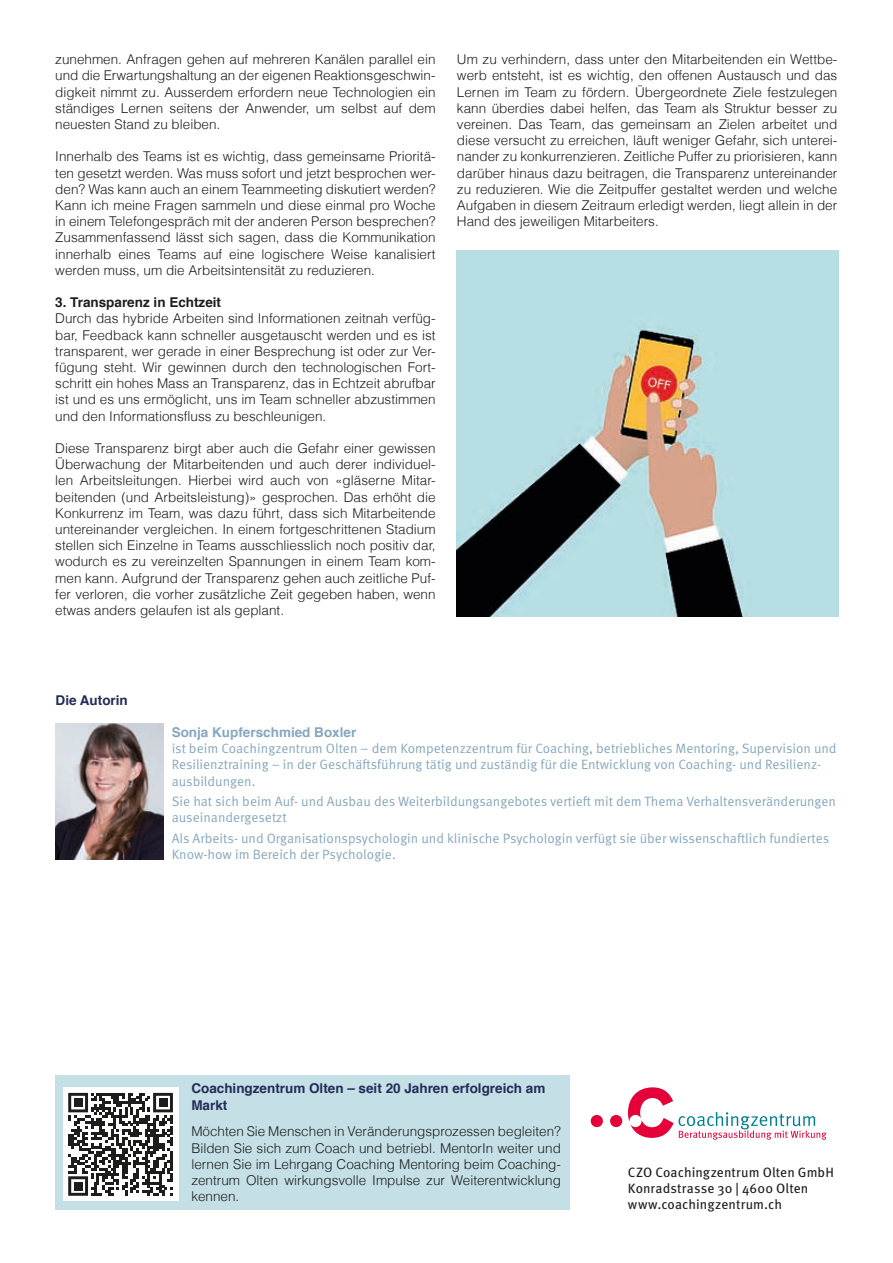
<style>
.page{position:relative;width:893px;height:1263px;background:#fff}
.page>*{position:absolute;margin:0;border:0;box-sizing:border-box;transform-origin:0 0}
.t1{font:300 13.5px/16.2px "Helvetica";color:#1d1d1b;text-align:justify}
.t2{font:13.5px/16.2px "Meta OT Norm";color:#85a7be}
.t3{font:13.5px/16.2px "Meta Pro Norm";color:#85a7be}
.t4{font:13.5px/16.2px "Meta Pro";letter-spacing:.005em;color:#1d1d1b}
.t5{font:700 13.5px/16.2px "Helvetica";color:#232c58}
.t6{font:700 13.5px "Helvetica";color:#85a7be}
.t7{font:700 13.5px "Helvetica";color:#1d1d1b}
.s1{font-family:"Meta OT Norm"}
.s2{font-family:"Meta Pro Norm"}
</style>
<div class="page">
<div style="left:591px;top:1115px;width:12px;height:12px;background:#e4013a;border-radius:50%"></div>
<div style="left:610px;top:1115px;width:12px;height:12px;background:#e4013a;border-radius:50%"></div>
<svg style="left:628px;top:1087px;width:199px;height:53px"></svg>
<div style="left:55px;top:1075px;width:514px;height:135px;background:#c4dfe6"></div>
<div style="left:63px;top:1087px;width:116px;height:114px;background:#fff"></div>
<svg style="left:68px;top:1093px;width:105px;height:103px"></svg>
<div style="left:74px;top:1098px;width:8px;height:9px;background:#1d1d1b"></div>
<div style="left:159px;top:1098px;width:8px;height:9px;background:#1d1d1b"></div>
<div style="left:74px;top:1182px;width:8px;height:8px;background:#1d1d1b"></div>
<img style="left:56px;top:723px;width:107px;height:136px">
<img style="left:457px;top:251px;width:382px;height:366px">
<p class="t1" style="left:55px;top:51px;width:382px">zunehmen. Anfragen gehen auf mehreren Kanälen parallel ein und die Erwartungshaltung an der eigenen Reaktionsgeschwin&shy;digkeit nimmt zu. Ausserdem erfordern neue Technologien ein ständiges Lernen seitens der Anwender, um selbst auf dem neuesten Stand zu bleiben.</p>
<p class="t1" style="left:55px;top:148px;width:382px">Innerhalb des Teams ist es wichtig, dass gemeinsame Prioritä&shy;ten gesetzt werden. Was muss sofort und jetzt besprochen wer&shy;den? Was kann auch an einem Teammeeting diskutiert werden?<br>Kann ich meine Fragen sammeln und diese einmal pro Woche in einem Telefongespräch mit der anderen Person besprechen?<br>Zusammenfassend lässt sich sagen, dass die Kommunikation innerhalb eines Teams auf eine logischere Weise kanalisiert werden muss, um die Arbeitsintensität zu reduzieren.</p>
<p class="t7" style="left:55px;top:291px;width:167px">3. Transparenz in Echtzeit</p>
<p class="t1" style="left:55px;top:310px;width:382px">Durch das hybride Arbeiten sind Informationen zeitnah verfüg&shy;bar, Feedback kann schneller ausgetauscht werden und es ist transparent, wer gerade in einer Besprechung ist oder zur Ver&shy;fügung steht. Wir gewinnen durch den technologischen Fort&shy;schritt ein hohes Mass an Transparenz, das in Echtzeit abrufbar ist und es uns ermöglicht, uns im Team schneller abzustimmen und den Informationsfluss zu beschleunigen.</p>
<p class="t1" style="left:55px;top:440px;width:382px">Diese Transparenz birgt aber auch die Gefahr einer gewissen Überwachung der Mitarbeitenden und auch derer individuel&shy;len Arbeitsleitungen. Hierbei wird auch von «gläserne Mitar&shy;beitenden (und Arbeitsleistung)» gesprochen. Das erhöht die Konkurrenz im Team, was dazu führt, dass sich Mitarbeitende untereinander vergleichen. In einem fortgeschrittenen Stadium stellen sich Einzelne in Teams ausschliesslich noch positiv dar, wodurch es zu vereinzelten Spannungen in einem Team kom&shy;men kann. Aufgrund der Transparenz gehen auch zeitliche Puf&shy;fer verloren, die vorher zusätzliche Zeit gegeben haben, wenn etwas anders gelaufen ist als geplant.</p>
<p class="t1" style="left:457px;top:51px;width:382px">Um zu verhindern, dass unter den Mitarbeitenden ein Wettbe&shy;werb entsteht, ist es wichtig, den offenen Austausch und das Lernen im Team zu fördern. Übergeordnete Ziele festzulegen kann überdies dabei helfen, das Team als Struktur besser zu vereinen. Das Team, das gemeinsam an Zielen arbeitet und diese versucht zu erreichen, läuft weniger Gefahr, sich unterei&shy;nander zu konkurrenzieren. Zeitliche Puffer zu priorisieren, kann darüber hinaus dazu beitragen, die Transparenz untereinander zu reduzieren. Wie die Zeitpuffer gestaltet werden und welche Aufgaben in diesem Zeitraum erledigt werden, liegt allein in der Hand des jeweiligen Mitarbeiters.</p>
<p class="t5" style="left:56px;top:692px;width:74px">Die Autorin</p>
<p class="t6" style="left:172px;top:721px;width:186px">Sonja Kupferschmied Boxler</p>
<p class="t3" style="left:172px;top:740px;width:666px"><span class="s1">ist beim Coachingzentrum Olten</span> – dem Kompetenzzentrum für Coaching, betriebliches Mentoring, Supervision und</p>
<p class="t2" style="left:172px;top:757px;width:651px"><span class="s2">Resilienztraining –</span> in der Geschäftsführung tätig und zuständig für die Entwicklung von Coaching- und Resilienz&shy;ausbildungen.</p>
<p class="t3" style="left:172px;top:792px;width:666px"><span class="s1">Sie</span> hat sich beim Auf- und Ausbau des Weiterbildungsangebotes vertieft mit dem Thema Verhaltensveränderungen auseinandergesetzt</p>
<p class="t2" style="left:172px;top:830px;width:659px">Als Arbeits- und Organisationspsychologin und klinische Psychologin verfügt sie über wissenschaftlich fundiertes<br>Know-how im Bereich der Psychologie.</p>
<p class="t5" style="left:191px;top:1081px;width:356px">Coachingzentrum Olten – seit 20 Jahren erfolgreich am<br>Markt</p>
<p class="t1" style="left:191px;top:1123px;width:371px">Möchten Sie Menschen in Veränderungsprozessen begleiten?<br>Bilden Sie sich zum Coach und betriebl. MentorIn weiter und lernen Sie im Lehrgang Coaching Mentoring beim Coaching&shy;zentrum Olten wirkungsvolle Impulse zur Weiterentwicklung kennen.</p>
<p class="t4" style="left:628px;top:1163px;width:208px">CZO Coachingzentrum Olten GmbH<br>Konradstrasse 30 | 4600 Olten www.coachingzentrum.ch</p>
</div>
